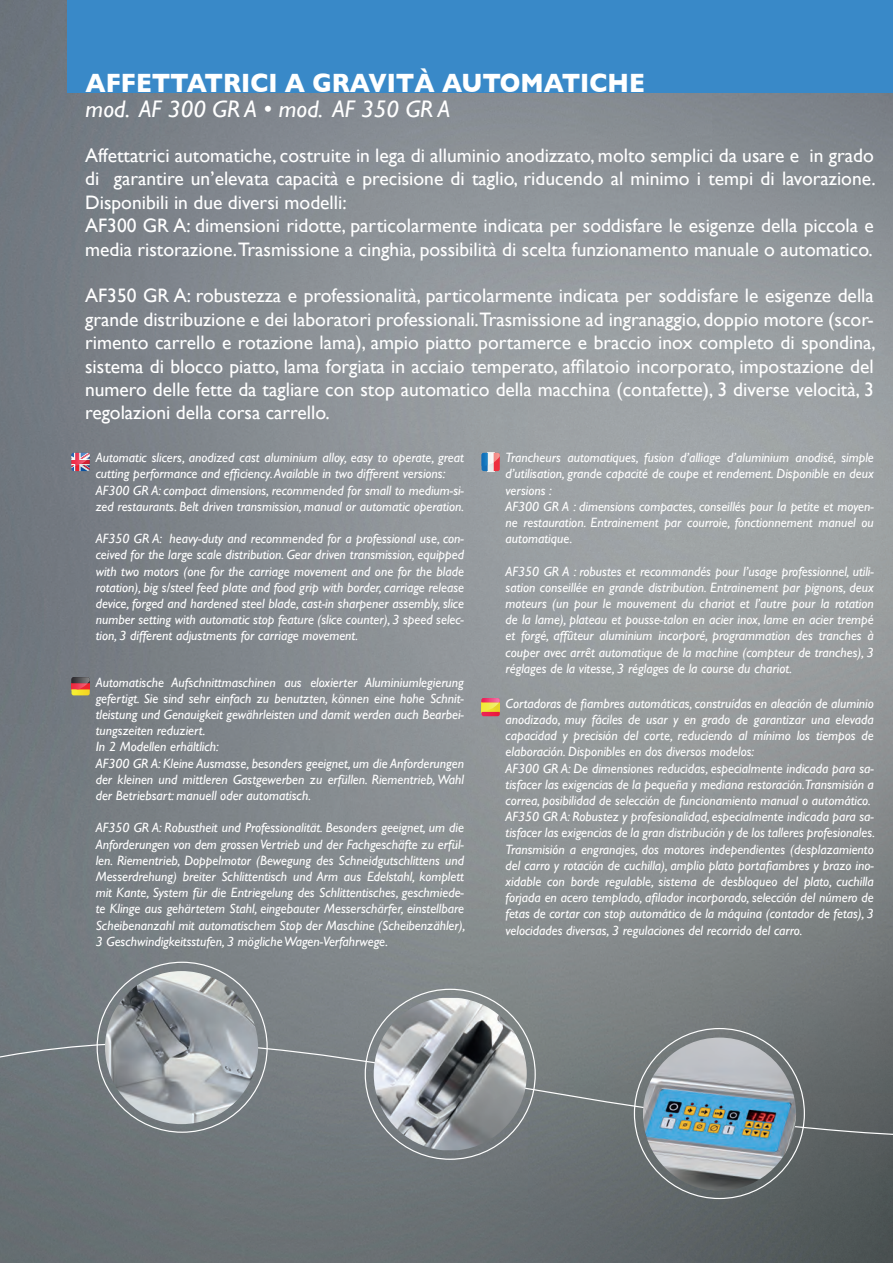
<style>
.page{position:relative;width:893px;height:1263px;background:#fff}
.page>*{position:absolute;margin:0;border:0;box-sizing:border-box;transform-origin:0 0}
.t1{font:700 27px "Gill Sans";color:#fff;scale:.9 1}
.t2{font:italic 24px "Gill Sans";color:#fff}
.t3{font:19.5px/23.4px "Gill Sans";color:#fff}
.t4{font:italic 13.5px/16.2px "Gill Sans";color:#fff}
</style>
<div class="page">
<img style="left:0;top:0;width:893px;height:809px">
<div style="left:67px;top:0;width:826px;height:92px;background:#3989c8"></div>
<svg style="left:0;top:809px;width:893px;height:454px;background:#757c7e"></svg>
<svg style="left:72px;top:453px;width:18px;height:18px"></svg>
<svg style="left:482px;top:453px;width:18px;height:18px"></svg>
<svg style="left:72px;top:677px;width:18px;height:18px"></svg>
<svg style="left:482px;top:698px;width:18px;height:18px"></svg>
<img style="left:105px;top:971px;width:153px;height:153px;border-radius:77px">
<img style="left:374px;top:998px;width:153px;height:152px">
<img style="left:643px;top:1037px;width:153px;height:154px;border-radius:77px">
<h1 class="t1" style="left:86px;top:61px;width:623px">AFFETTATRICI A GRAVITÀ AUTOMATICHE</h1>
<h2 class="t2" style="left:86px;top:95px;width:366px">mod. AF 300 GR A • mod. AF 350 GR A</h2>
<p class="t3" style="left:85px;top:143px;width:792px">Affettatrici automatiche, costruite in lega di alluminio anodizzato, molto semplici da usare e in grado di garantire un’elevata capacità e precisione di taglio, riducendo al minimo i tempi di lavorazione.<br>Disponibili in due diversi modelli:<br>AF300 GR A: dimensioni ridotte, particolarmente indicata per soddisfare le esigenze della piccola e media ristorazione.Trasmissione a cinghia, possibilità di scelta funzionamento manuale o automatico.</p>
<p class="t3" style="left:85px;top:284px;width:792px;text-align:justify">AF350 GR A: robustezza e professionalità, particolarmente indicata per soddisfare le esigenze della grande distribuzione e dei laboratori professionali.Trasmissione ad ingranaggio, doppio motore (scor&shy;rimento carrello e rotazione lama), ampio piatto portamerce e braccio inox completo di spondina, sistema di blocco piatto, lama forgiata in acciaio temperato, affilatoio incorporato, impostazione del numero delle fette da tagliare con stop automatico della macchina (contafette), 3 diverse velocità, 3 regolazioni della corsa carrello.</p>
<p class="t4" style="left:96px;top:449px;width:370px">Automatic slicers, anodized cast aluminium alloy, easy to operate, great cutting performance and efficiency. Available in two different versions:<br>AF300 GR A: compact dimensions, recommended for small to medium-si&shy;zed restaurants. Belt driven transmission, manual or automatic operation.</p>
<p class="t4" style="left:96px;top:530px;width:370px;text-align:justify">AF350 GR A: heavy-duty and recommended for a professional use, con&shy;ceived for the large scale distribution. Gear driven transmission, equipped with two motors (one for the carriage movement and one for the blade rotation), big s/steel feed plate and food grip with border, carriage release device, forged and hardened steel blade, cast-in sharpener assembly, slice number setting with automatic stop feature (slice counter), 3 speed selec&shy;tion, 3 different adjustments for carriage movement.</p>
<p class="t4" style="left:96px;top:674px;width:370px">Automatische Aufschnittmaschinen aus eloxierter Aluminiumlegierung gefertigt. Sie sind sehr einfach zu benutzten, können eine hohe Schnit&shy;tleistung und Genauigkeit gewährleisten und damit werden auch Bearbei&shy;tungszeiten reduziert.<br>In 2 Modellen erhältlich:<br>AF300 GR A: Kleine Ausmasse, besonders geeignet, um die Anforderungen der kleinen und mittleren Gastgewerben zu erfüllen. Riementrieb, Wahl der Betriebsart: manuell oder automatisch.</p>
<p class="t4" style="left:96px;top:820px;width:371px;text-align:justify">AF350 GR A: Robustheit und Professionalität. Besonders geeignet, um die Anforderungen von dem grossen Vertrieb und der Fachgeschäfte zu erfül&shy;len. Riementrieb, Doppelmotor (Bewegung des Schneidgutschlittens und Messerdrehung) breiter Schlittentisch und Arm aus Edelstahl, komplett mit Kante, System für die Entriegelung des Schlittentisches, geschmiede&shy;te Klinge aus gehärtetem Stahl, eingebauter Messerschärfer, einstellbare Scheibenanzahl mit automatischem Stop der Maschine (Scheibenzähler), 3 Geschwindigkeitsstufen, 3 mögliche Wagen-Verfahrwege.</p>
<p class="t4" style="left:506px;top:449px;width:370px">Trancheurs automatiques, fusion d’alliage d’aluminium anodisé, simple d’utilisation, grande capacité de coupe et rendement. Disponible en deux versions :<br>AF300 GR A : dimensions compactes, conseillés pour la petite et moyen&shy;ne restauration. Entrainement par courroie, fonctionnement manuel ou automatique.</p>
<p class="t4" style="left:506px;top:563px;width:370px;text-align:justify">AF350 GR A : robustes et recommandés pour l’usage professionnel, utili&shy;sation conseillée en grande distribution. Entrainement par pignons, deux moteurs (un pour le mouvement du chariot et l’autre pour la rotation de la lame), plateau et pousse-talon en acier inox, lame en acier trempé et forgé, affûteur aluminium incorporé, programmation des tranches à couper avec arrêt automatique de la machine (compteur de tranches), 3 réglages de la vitesse, 3 réglages de la course du chariot.</p>
<p class="t4" style="left:506px;top:695px;width:371px">Cortadoras de fiambres automáticas, construídas en aleación de aluminio anodizado, muy fáciles de usar y en grado de garantizar una elevada capacidad y precisión del corte, reduciendo al mínimo los tiempos de elaboración. Disponibles en dos diversos modelos:<br>AF300 GR A: De dimensiones reducidas, especialmente indicada para sa&shy;tisfacer las exigencias de la pequeña y mediana restoración.Transmisión a correa, posibilidad de selección de funcionamiento manual o automático.<br>AF350 GR A: Robustez y profesionalidad, especialmente indicada para sa&shy;tisfacer las exigencias de la gran distribución y de los talleres profesionales.<br>Transmisión a engranajes, dos motores independientes (desplazamiento del carro y rotación de cuchilla), amplio plato portafiambres y brazo ino&shy;xidable con borde regulable, sistema de desbloqueo del plato, cuchilla forjada en acero templado, afilador incorporado, selección del número de fetas de cortar con stop automático de la máquina (contador de fetas), 3 velocidades diversas, 3 regulaciones del recorrido del carro.</p>
</div>
